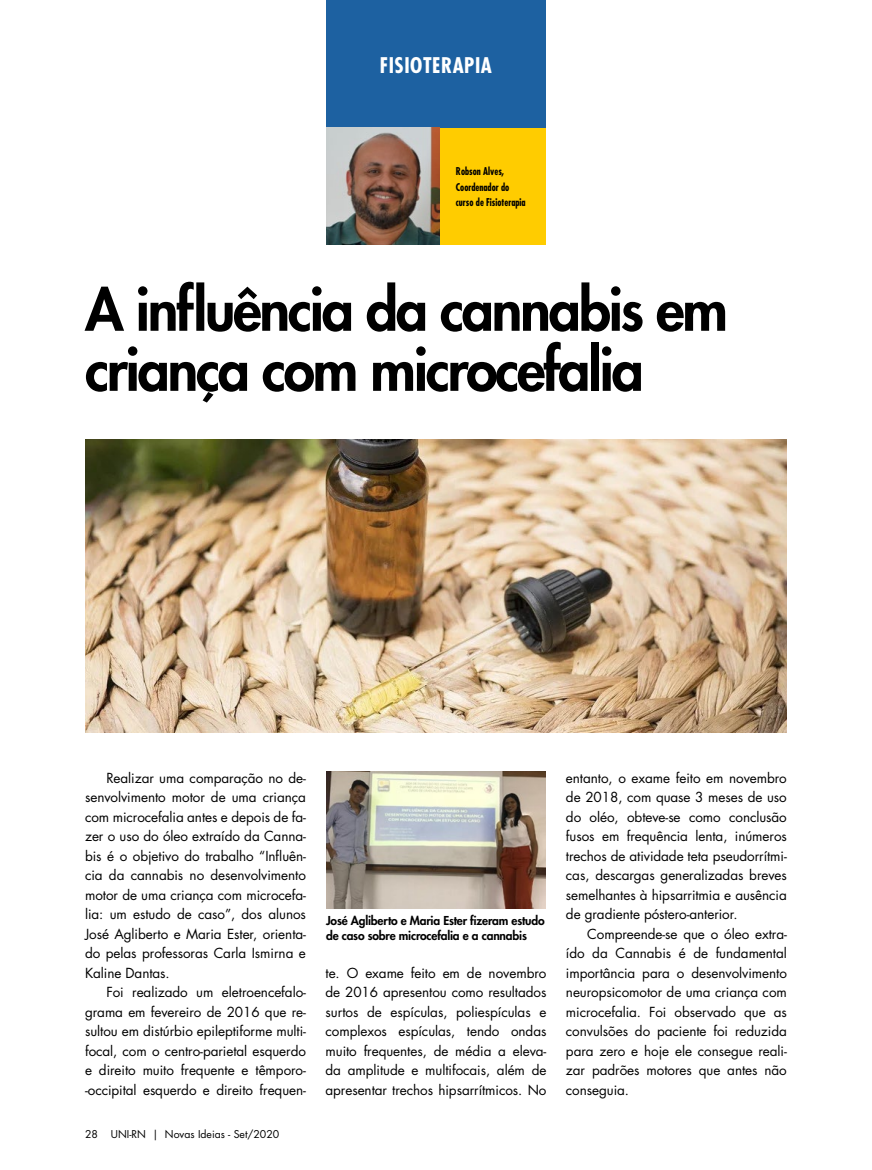
<style>
.page{position:relative;width:872px;height:1170px;background:#fff}
.page>*{position:absolute;margin:0;border:0;box-sizing:border-box;transform-origin:0 0}
.t1{font:800 57px/60px "Futura Std";letter-spacing:-.04em;color:#000}
.t2{font:700 condensed 21px "Futura Std";letter-spacing:.025em;color:#fff}
.t3{font:13.5px/19.5px "Futura Std";letter-spacing:-.005em;color:#000;text-align:justify}
.t4{font:800 12px/15px "Futura Std";letter-spacing:-.015em;color:#000}
.t5{font:700 condensed 10.5px/15px "Futura Std";color:#000;scale:.9 1}
.t6{font:10.5px "Futura Std";color:#000}
</style>
<div class="page">
<img style="left:85px;top:440px;width:702px;height:292px">
<div style="left:326px;top:128px;width:220px;height:117px;background:#fc0"></div>
<div style="left:326px;top:0;width:220px;height:128px;background:#1d61a1"></div>
<img style="left:326px;top:128px;width:113px;height:117px">
<img style="left:326px;top:771px;width:220px;height:137px">
<h2 class="t2" style="left:380px;top:52px;width:114px">FISIOTERAPIA</h2>
<p class="t5" style="left:456px;top:164px;width:79px">Robson Alves,<br>Coordenador do curso de Fisioterapia</p>
<h1 class="t1" style="left:85px;top:280px;width:644px">A influência da cannabis em criança com microcefalia</h1>
<p class="t3" style="left:85px;top:768px;width:222px;text-indent:21px">Realizar uma comparação no de&shy;senvolvimento motor de uma criança com microcefalia antes e depois de fa&shy;zer o uso do óleo extraído da Canna&shy;bis é o objetivo do trabalho “Influên&shy;cia da cannabis no desenvolvimento motor de uma criança com microcefa&shy;lia: um estudo de caso”, dos alunos José Agliberto e Maria Ester, orienta&shy;do pelas professoras Carla Ismirna e Kaline Dantas.</p>
<p class="t3" style="left:85px;top:982px;width:222px;text-indent:21px">Foi realizado um eletroencefalo&shy;grama em fevereiro de 2016 que re&shy;sultou em distúrbio epileptiforme multi&shy;focal, com o centro-parietal esquerdo e direito muito frequente e têmporo--occipital esquerdo e direito frequen-</p>
<p class="t6" style="left:85px;top:1127px;width:196px">28 UNI-RN | Novas Ideias - Set/2020</p>
<p class="t4" style="left:326px;top:913px;width:220px">José Agliberto e Maria Ester fizeram estudo de caso sobre microcefalia e a cannabis</p>
<p class="t3" style="left:325px;top:963px;width:222px">te. O exame feito em de novembro de 2016 apresentou como resultados surtos de espículas, poliespículas e complexos espículas, tendo ondas muito frequentes, de média a eleva&shy;da amplitude e multifocais, além de apresentar trechos hipsarrítmicos. No</p>
<p class="t3" style="left:566px;top:767px;width:222px">entanto, o exame feito em novembro de 2018, com quase 3 meses de uso do oléo, obteve-se como conclusão fusos em frequência lenta, inúmeros trechos de atividade teta pseudorrítmi&shy;cas, descargas generalizadas breves semelhantes à hipsarritmia e ausência de gradiente póstero-anterior.</p>
<p class="t3" style="left:566px;top:923px;width:222px;text-indent:21px">Compreende-se que o óleo extra&shy;ído da Cannabis é de fundamental importância para o desenvolvimento neuropsicomotor de uma criança com microcefalia. Foi observado que as convulsões do paciente foi reduzida para zero e hoje ele consegue reali&shy;zar padrões motores que antes não conseguia.</p>
</div>
